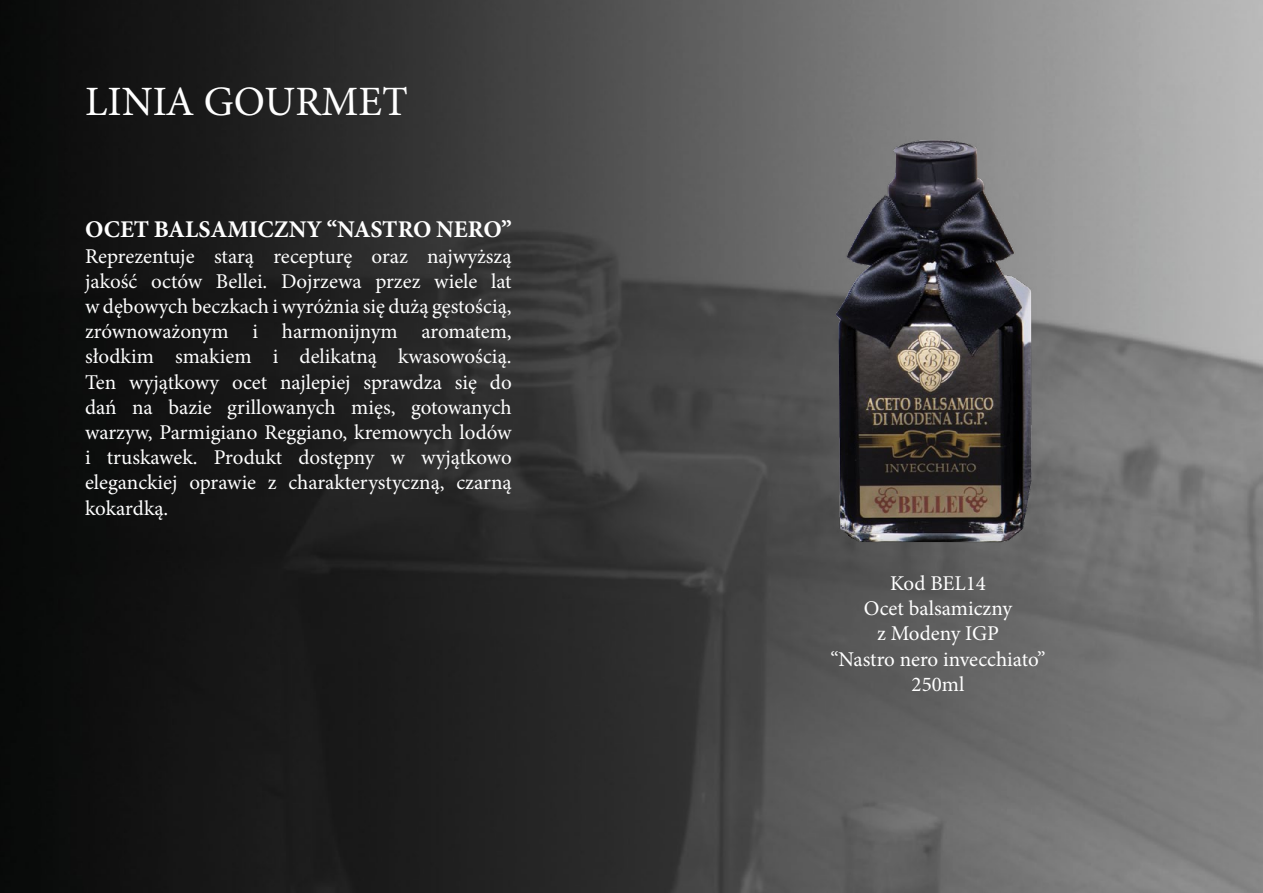
<style>
.page{position:relative;width:1263px;height:893px;background:#fff}
.page>*{position:absolute;margin:0;border:0;box-sizing:border-box;transform-origin:0 0}
.t1{font:41.85px "Minion Pro";color:#fff}
.t2{font:700 24px "Minion Pro";color:#fff}
.t3{font:21px/25.2px "Minion Pro";color:#fff;text-align:justify}
</style>
<div class="page">
<img style="left:0;top:0;width:1263px;height:893px">
<img style="left:776px;top:107px;width:324px;height:486px">
<h1 class="t1" style="left:85px;top:74px;width:324px">LINIA GOURMET</h1>
<p class="t2" style="left:85px;top:213px;width:428px">OCET BALSAMICZNY “NASTRO NERO”</p>
<p class="t3" style="left:85px;top:243px;width:428px">Reprezentuje starą recepturę oraz najwyższą jakość octów Bellei. Dojrzewa przez wiele lat w dębowych beczkach i wyróżnia się dużą gęstością, zrównoważonym i harmonijnym aromatem, słodkim smakiem i delikatną kwasowością.<br>Ten wyjątkowy ocet najlepiej sprawdza się do dań na bazie grillowanych mięs, gotowanych warzyw, Parmigiano Reggiano, kremowych lodów i truskawek. Produkt dostępny w wyjątkowo eleganckiej oprawie z charakterystyczną, czarną kokardką.</p>
<p class="t3" style="left:830px;top:571px;width:217px;text-align:center">Kod BEL14<br>Ocet balsamiczny<br>z Modeny IGP<br>“Nastro nero invecchiato”<br>250ml</p>
</div>
